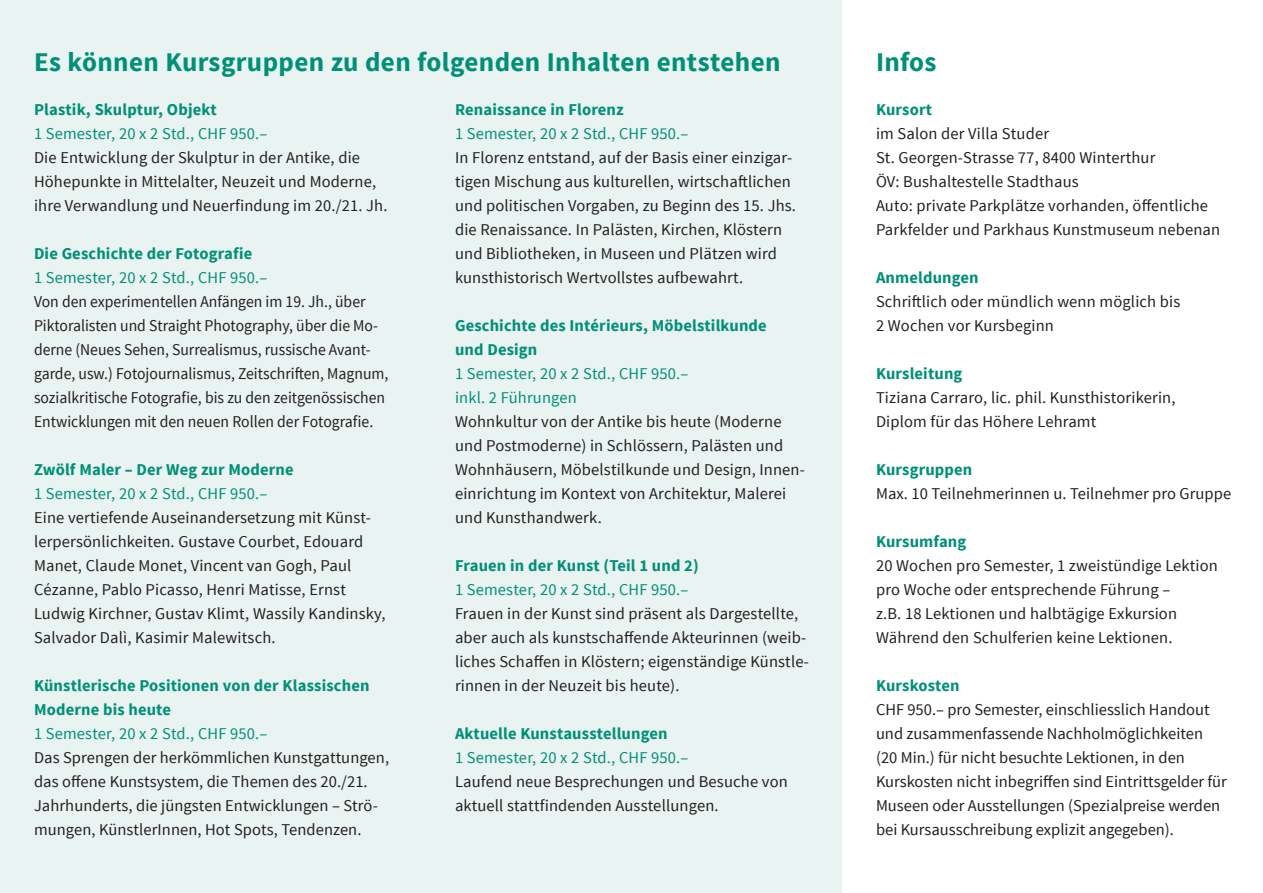
<style>
.page{position:relative;width:1263px;height:893px;background:#fff}
.page>*{position:absolute;margin:0;border:0;box-sizing:border-box;transform-origin:0 0}
.t1{font:700 27px "Source Sans Pro";letter-spacing:.015em;color:#009077}
.t2{font:16.5px/24px "Source Sans Pro";letter-spacing:.01em;color:#231f20}
.t3{font:700 16.5px/24px "Source Sans Pro";letter-spacing:.01em;color:#009077}
.t4{font:16.5px/24px "Source Sans Pro";letter-spacing:.01em;color:#231f20;scale:.95 1}
.t5{font:16.5px/24px "Source Sans Pro";letter-spacing:.01em;color:#009077}
</style>
<div class="page">
<div style="left:0;top:0;width:842px;height:893px;background:#e9f3f1"></div>
<h1 class="t1" style="left:34px;top:45px;width:748px">Es können Kursgruppen zu den folgenden Inhalten entstehen</h1>
<p class="t3" style="left:34px;top:98px;width:184px">Plastik, Skulptur, Objekt</p>
<p class="t5" style="left:34px;top:121px;width:235px">1 Semester, 20 x 2 Std., CHF 950.–</p>
<p class="t2" style="left:34px;top:145px;width:355px">Die Entwicklung der Skulptur in der Antike, die<br>Höhepunkte in Mittelalter, Neuzeit und Moderne, ihre Verwandlung und Neuerfindung im 20./21. Jh.</p>
<p class="t3" style="left:34px;top:242px;width:220px">Die Geschichte der Fotografie</p>
<p class="t5" style="left:34px;top:266px;width:235px">1 Semester, 20 x 2 Std., CHF 950.–</p>
<p class="t4" style="left:34px;top:289px;width:375px">Von den experimentellen Anfängen im 19. Jh., über Piktoralisten und Straight Photography, über die Mo&shy;derne (Neues Sehen, Surrealismus, russische Avant&shy;garde, usw.) Fotojournalismus, Zeitschriften, Magnum, sozialkritische Fotografie, bis zu den zeitgenössischen Entwicklungen mit den neuen Rollen der Fotografie.</p>
<p class="t3" style="left:34px;top:458px;width:261px">Zwölf Maler – Der Weg zur Moderne</p>
<p class="t5" style="left:34px;top:481px;width:235px">1 Semester, 20 x 2 Std., CHF 950.–</p>
<p class="t2" style="left:34px;top:505px;width:353px">Eine vertiefende Auseinandersetzung mit Künst&shy;lerpersönlichkeiten. Gustave Courbet, Edouard Manet, Claude Monet, Vincent van Gogh, Paul Cézanne, Pablo Picasso, Henri Matisse, Ernst Ludwig Kirchner, Gustav Klimt, Wassily Kandinsky, Salvador Dalì, Kasimir Malewitsch.</p>
<p class="t3" style="left:34px;top:674px;width:337px">Künstlerische Positionen von der Klassischen<br>Moderne bis heute</p>
<p class="t5" style="left:34px;top:721px;width:235px">1 Semester, 20 x 2 Std., CHF 950.–</p>
<p class="t2" style="left:34px;top:745px;width:357px">Das Sprengen der herkömmlichen Kunstgattungen, das offene Kunstsystem, die Themen des 20./21.<br>Jahrhunderts, die jüngsten Entwicklungen – Strö&shy;mungen, KünstlerInnen, Hot Spots, Tendenzen.</p>
<p class="t3" style="left:455px;top:98px;width:170px">Renaissance in Florenz</p>
<p class="t5" style="left:455px;top:121px;width:235px">1 Semester, 20 x 2 Std., CHF 950.–</p>
<p class="t2" style="left:455px;top:145px;width:342px">In Florenz entstand, auf der Basis einer einzigar&shy;tigen Mischung aus kulturellen, wirtschaftlichen und politischen Vorgaben, zu Beginn des 15. Jhs. die Renaissance. In Palästen, Kirchen, Klöstern und Bibliotheken, in Museen und Plätzen wird kunsthistorisch Wertvollstes aufbewahrt.</p>
<p class="t3" style="left:455px;top:314px;width:313px">Geschichte des Intérieurs, Möbelstilkunde und Design</p>
<p class="t5" style="left:455px;top:361px;width:235px">1 Semester, 20 x 2 Std., CHF 950.– inkl. 2 Führungen</p>
<p class="t2" style="left:455px;top:410px;width:351px">Wohnkultur von der Antike bis heute (Moderne und Postmoderne) in Schlössern, Palästen und Wohnhäusern, Möbelstilkunde und Design, Innen&shy;einrichtung im Kontext von Architektur, Malerei und Kunsthandwerk.</p>
<p class="t3" style="left:455px;top:554px;width:245px">Frauen in der Kunst (Teil 1 und 2)</p>
<p class="t5" style="left:455px;top:578px;width:235px">1 Semester, 20 x 2 Std., CHF 950.–</p>
<p class="t2" style="left:455px;top:602px;width:355px">Frauen in der Kunst sind präsent als Dargestellte, aber auch als kunstschaffende Akteurinnen (weib&shy;liches Schaffen in Klöstern; eigenständige Künstle&shy;rinnen in der Neuzeit bis heute).</p>
<p class="t3" style="left:455px;top:722px;width:214px">Aktuelle Kunstausstellungen</p>
<p class="t5" style="left:455px;top:746px;width:235px">1 Semester, 20 x 2 Std., CHF 950.–</p>
<p class="t2" style="left:455px;top:770px;width:334px">Laufend neue Besprechungen und Besuche von aktuell stattfindenden Ausstellungen.</p>
<h1 class="t1" style="left:876px;top:45px;width:62px">Infos</h1>
<p class="t3" style="left:876px;top:98px;width:58px">Kursort</p>
<p class="t2" style="left:876px;top:121px;width:346px">im Salon der Villa Studer<br>St. Georgen-Strasse 77, 8400 Winterthur<br>ÖV: Bushaltestelle Stadthaus<br>Auto: private Parkplätze vorhanden, öffentliche Parkfelder und Parkhaus Kunstmuseum nebenan</p>
<p class="t3" style="left:876px;top:266px;width:104px">Anmeldungen</p>
<p class="t2" style="left:876px;top:289px;width:306px">Schriftlich oder mündlich wenn möglich bis<br>2 Wochen vor Kursbeginn</p>
<p class="t3" style="left:876px;top:362px;width:88px">Kursleitung</p>
<p class="t2" style="left:876px;top:385px;width:301px">Tiziana Carraro, lic. phil. Kunsthistorikerin,<br>Diplom für das Höhere Lehramt</p>
<p class="t3" style="left:876px;top:458px;width:98px">Kursgruppen</p>
<p class="t2" style="left:876px;top:481px;width:357px">Max. 10 Teilnehmerinnen u. Teilnehmer pro Gruppe</p>
<p class="t3" style="left:876px;top:530px;width:92px">Kursumfang</p>
<p class="t2" style="left:876px;top:553px;width:343px">20 Wochen pro Semester, 1 zweistündige Lektion pro Woche oder entsprechende Führung –<br>z.B. 18 Lektionen und halbtägige Exkursion Während den Schulferien keine Lektionen.</p>
<p class="t3" style="left:876px;top:674px;width:85px">Kurskosten</p>
<p class="t2" style="left:876px;top:697px;width:352px">CHF 950.– pro Semester, einschliesslich Handout und zusammenfassende Nachholmöglichkeiten (20 Min.) für nicht besuchte Lektionen, in den Kurskosten nicht inbegriffen sind Eintrittsgelder für Museen oder Ausstellungen (Spezialpreise werden bei Kursausschreibung explizit angegeben).</p>
</div>
